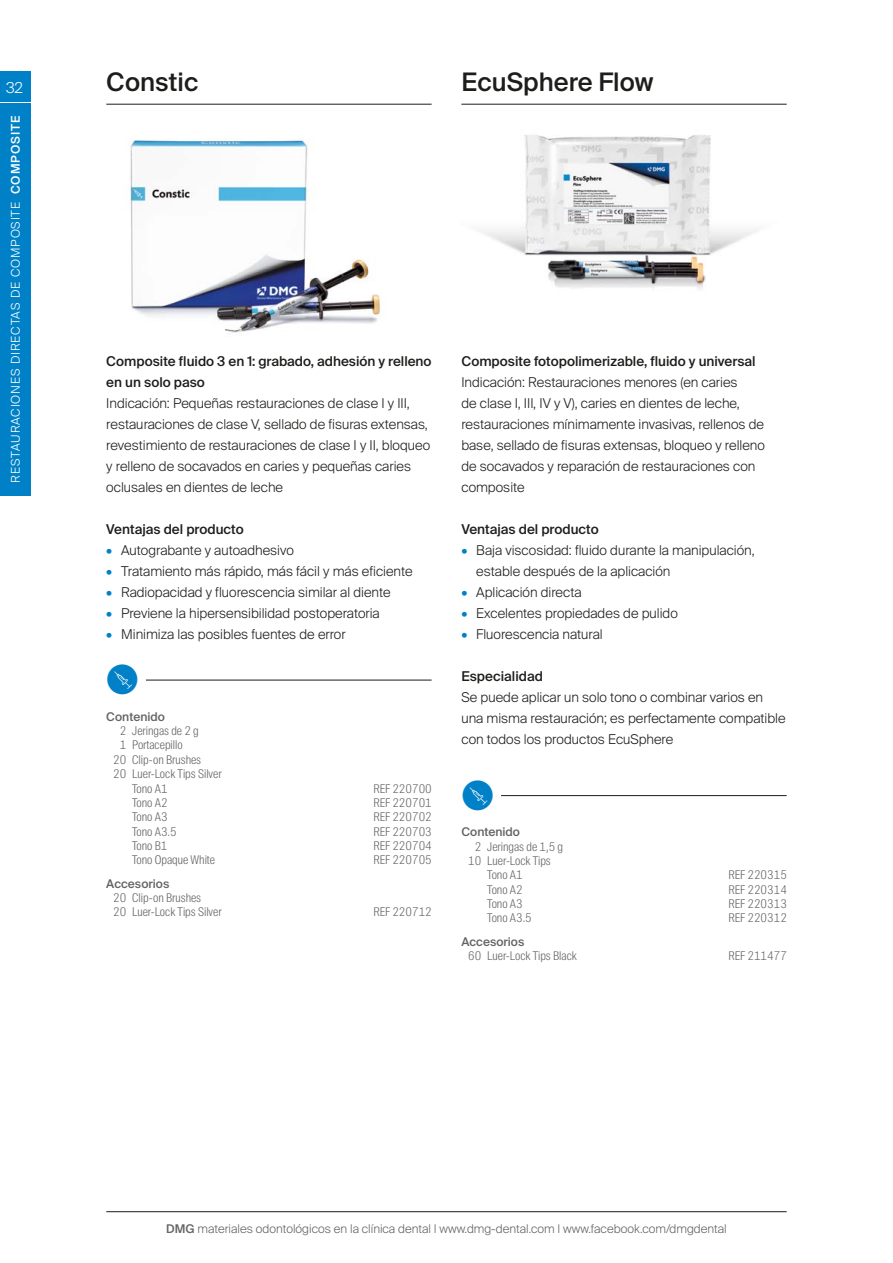
<style>
.page{position:relative;width:893px;height:1263px;background:#fff}
.page>*{position:absolute;margin:0;border:0;box-sizing:border-box;transform-origin:0 0}
.t1{font:45px "DMG Syringe Solid";color:#0081c7}
.t2{font:500 25.5px "Suisse Intl";color:#1d1d1b}
.t3{font:300 15px "Suisse Intl";color:#fff}
.t4{font:300 13.5px/21px "Suisse Intl";color:#1d1d1b}
.t5{font:500 13.5px/21px "Suisse Intl";color:#1d1d1b}
.t6{font:300 12px/14.4px "Suisse Intl Cond";color:#646363}
.t7{font:300 12px "Suisse Intl";color:#646363}
.t8{font:300 12px "Suisse Intl";letter-spacing:.075em;color:#fff}
.t9{font:500 12px "Suisse Intl";color:#646363}
.s1{font-weight:500}
.s2{color:#0081c7}
</style>
<div class="page">
<img style="left:123px;top:140px;width:258px;height:194px">
<img style="left:482px;top:135px;width:275px;height:154px">
<hr style="left:106px;top:1211px;width:681px;height:1px;background:#1d1d1b">
<div style="left:0;top:103px;width:30px;height:392px;background:#0081c7"></div>
<div style="left:0;top:71px;width:30px;height:31px;background:#0081c7"></div>
<hr style="left:106px;top:680px;width:326px;height:1px;background:#1d1d1b">
<hr style="left:100px;top:678px;width:46px;height:3px;background:#fff">
<hr style="left:461px;top:795px;width:326px;height:1px;background:#1d1d1b">
<hr style="left:455px;top:794px;width:46px;height:3px;background:#fff">
<hr style="left:461px;top:104px;width:326px;height:1px;background:#1d1d1b">
<hr style="left:106px;top:104px;width:326px;height:1px;background:#1d1d1b">
<p class="t3" style="left:6px;top:79px;width:19px">32</p>
<p class="t8" style="left:9px;top:483px;width:368px;rotate:-90deg">Restauraciones dir ectas de composite <span class="s1">Composite</span></p>
<h2 class="t2" style="left:106px;top:68px;width:94px">Constic</h2>
<h2 class="t2" style="left:461px;top:68px;width:194px">EcuSphere Flow</h2>
<p class="t5" style="left:106px;top:350px;width:327px">Composite fluido 3 en 1: grabado, adhesión y relleno en un solo paso</p>
<p class="t4" style="left:106px;top:392px;width:325px">I ndicación: Pequeñas restauraciones de clase I y III, restauraciones de clase V, sellado de fisuras extensas, revestimiento de restauraciones de clase I y II, bloqueo y relleno de socavados en caries y pequeñas caries oclusales en dientes de leche</p>
<p class="t5" style="left:106px;top:518px;width:139px">Ventajas del producto</p>
<p class="t4" style="left:106px;top:539px;width:189px"><span class="s2">•</span> Autograbante y autoadhesivo</p>
<p class="t4" style="left:106px;top:560px;width:308px"><span class="s2">•</span> Tratamiento más rápido, más fácil y más eficiente</p>
<p class="t4" style="left:106px;top:581px;width:286px"><span class="s2">•</span> Radiopacidad y fluorescencia similar al diente</p>
<p class="t4" style="left:106px;top:602px;width:275px"><span class="s2">•</span> Previene la hipersensibilidad postoperatoria</p>
<p class="t4" style="left:106px;top:623px;width:241px"><span class="s2">•</span> Minimiza las posibles fuentes de error</p>
<h1 class="t1" style="left:106px;top:659px;width:34px">•</h1>
<p class="t9" style="left:106px;top:709px;width:60px">Contenido</p>
<p class="t6" style="left:120px;top:724px;width:81px">2 Jeringas de 2 g</p>
<p class="t6" style="left:120px;top:738px;width:65px">1 Portacepillo</p>
<p class="t6" style="left:113px;top:752px;width:90px">20 Clip-on Brushes</p>
<p class="t6" style="left:113px;top:767px;width:110px">20 Luer-Lock Tips Silver</p>
<p class="t6" style="left:132px;top:781px;width:37px">Tono A1</p>
<p class="t6" style="left:374px;top:781px;width:60px">REF 220700</p>
<p class="t6" style="left:132px;top:795px;width:37px">Tono A2</p>
<p class="t6" style="left:374px;top:795px;width:60px">REF 220701</p>
<p class="t6" style="left:132px;top:810px;width:37px">Tono A3</p>
<p class="t6" style="left:374px;top:810px;width:60px">REF 220702</p>
<p class="t6" style="left:132px;top:824px;width:46px">Tono A3.5</p>
<p class="t6" style="left:374px;top:824px;width:60px">REF 220703</p>
<p class="t6" style="left:132px;top:839px;width:37px">Tono B1</p>
<p class="t6" style="left:374px;top:839px;width:60px">REF 220704</p>
<p class="t6" style="left:132px;top:853px;width:84px">Tono Opaque White</p>
<p class="t6" style="left:374px;top:853px;width:60px">REF 220705</p>
<p class="t9" style="left:106px;top:876px;width:65px">Accesorios</p>
<p class="t6" style="left:113px;top:890px;width:110px">20 Clip-on Brushes<br>20 Luer-Lock Tips Silver</p>
<p class="t6" style="left:374px;top:905px;width:60px">REF 220712</p>
<p class="t5" style="left:461px;top:350px;width:296px">Composite fotopolimerizable, fluido y universal</p>
<p class="t4" style="left:461px;top:371px;width:305px">I ndicación: Restauraciones menores (en caries<br>de clase I, III, IV y V), caries en dientes de leche, restauraciones mínimamente invasivas, rellenos de base, sellado de fisuras extensas, bloqueo y relleno de socavados y reparación de restauraciones con composite</p>
<p class="t5" style="left:461px;top:518px;width:139px">Ventajas del producto</p>
<p class="t4" style="left:476px;top:539px;width:280px;text-indent:-15px"><span class="s2">•</span> Baja viscosidad: fluido durante la manipulación, estable después de la aplicación</p>
<p class="t4" style="left:461px;top:581px;width:122px"><span class="s2">•</span> Aplicación directa</p>
<p class="t4" style="left:461px;top:602px;width:218px"><span class="s2">•</span> Excelentes propiedades de pulido</p>
<p class="t4" style="left:461px;top:623px;width:143px"><span class="s2">•</span> Fluorescencia natural</p>
<p class="t5" style="left:461px;top:665px;width:83px">Especialidad</p>
<p class="t4" style="left:461px;top:686px;width:326px">Se puede aplicar un solo tono o combinar varios en una misma restauración; es perfectamente compatible con todos los productos EcuSphere</p>
<h1 class="t1" style="left:461px;top:775px;width:34px">•</h1>
<p class="t9" style="left:461px;top:825px;width:60px">Contenido</p>
<p class="t6" style="left:475px;top:839px;width:90px">2 Jeringas de 1,5 g</p>
<p class="t6" style="left:468px;top:853px;width:84px">10 Luer-Lock Tips</p>
<p class="t6" style="left:487px;top:868px;width:37px">Tono A1</p>
<p class="t6" style="left:729px;top:868px;width:60px">REF 220315</p>
<p class="t6" style="left:487px;top:882px;width:37px">Tono A2</p>
<p class="t6" style="left:729px;top:882px;width:60px">REF 220314</p>
<p class="t6" style="left:487px;top:897px;width:37px">Tono A3</p>
<p class="t6" style="left:729px;top:897px;width:60px">REF 220313</p>
<p class="t6" style="left:487px;top:911px;width:46px">Tono A3.5</p>
<p class="t6" style="left:729px;top:911px;width:60px">REF 220312</p>
<p class="t9" style="left:461px;top:934px;width:65px">Accesorios</p>
<p class="t6" style="left:468px;top:948px;width:110px">60 Luer-Lock Tips Black</p>
<p class="t6" style="left:729px;top:948px;width:60px">REF 211477</p>
<p class="t7" style="left:166px;top:1222px;width:562px"><span class="s1">DMG</span> materiales odontológicos en la clínica dental | www.dmg-dental.com | www.facebook.com/dmgdental</p>
</div>
